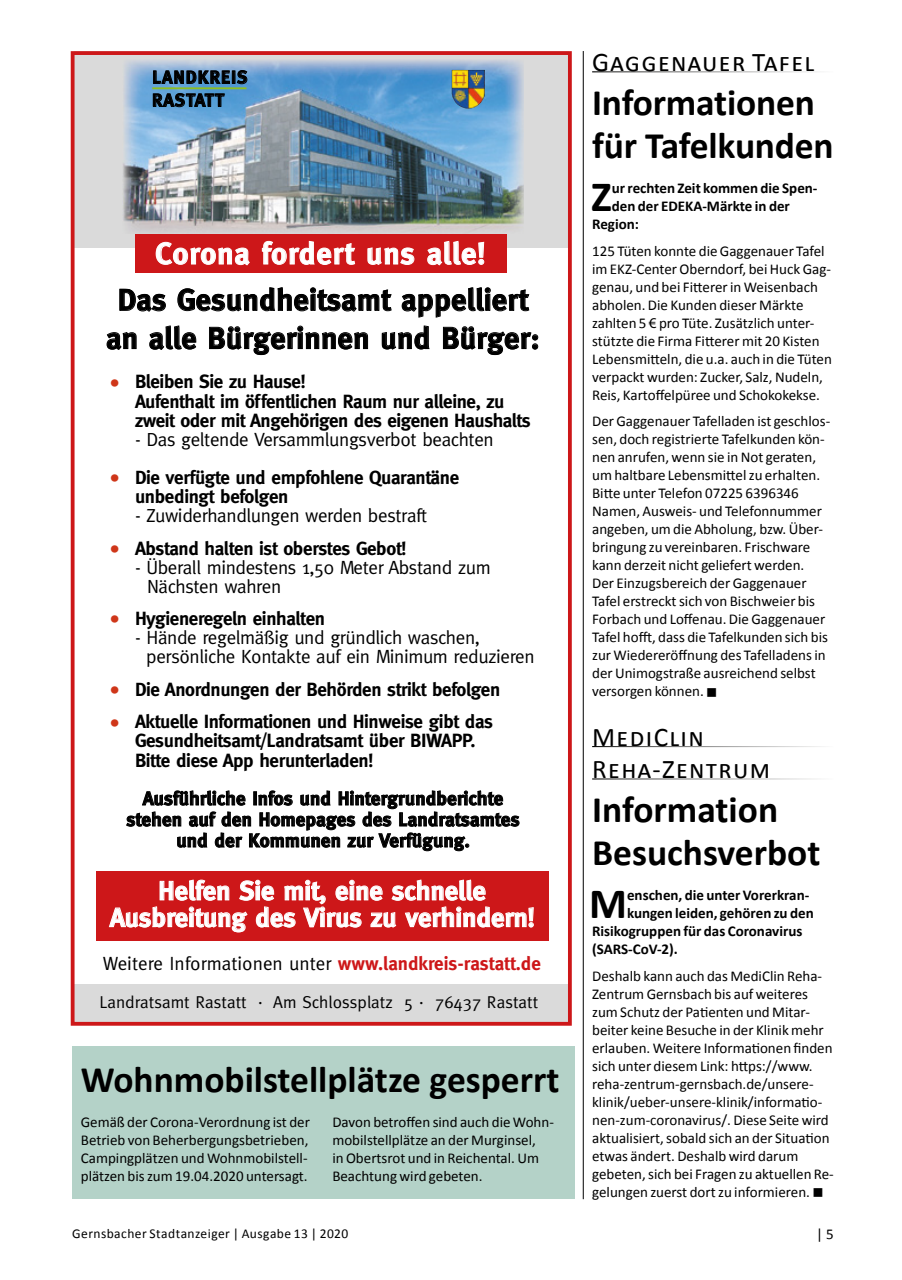
<style>
.page{position:relative;width:902px;height:1280px;background:#fff}
.page>*{position:absolute;margin:0;border:0;box-sizing:border-box;transform-origin:0 0}
.t1{font:700 43.35px "Calibri";color:#000}
.t2{font:700 42px/70.7px "Meta";color:#cf3619;text-align:justify}
.t3{font:700 37.5px/43.5px "Calibri";color:#000}
.t4{font:700 30.6px/38.2px "Meta";letter-spacing:.01em;color:#000;text-align:center}
.t5{font:700 30.6px "Meta";letter-spacing:.03em;color:#fff}
.t6{font:27px/32.4px "Calibri";letter-spacing:.05em;color:#000}
.t7{font:700 26.7px/26.7px "Meta";color:#fff;text-align:center}
.t8{font:700 19.05px/19px "Meta";letter-spacing:-.02em;color:#000}
.t9{font:19.05px/19px "Meta";letter-spacing:-.02em;color:#000}
.t10{font:700 19.05px/21px "Meta";letter-spacing:.01em;color:#000;text-align:center}
.t11{font:19.05px "Meta";color:#000}
.t12{font:700 18px/23px "Meta";letter-spacing:.06em;color:#000}
.t13{font:17.25px "Meta";color:#000}
.t14{font:15px/18px "Calibri";color:#000}
.t15{font:700 15px "Calibri";color:#000}
.t16{font:13.5px "Calibri";letter-spacing:.025em;color:#000}
.s1{font-weight:700;color:#cd1719}
.s2{font-family:"Myriad Pro"}
</style>
<div class="page">
<hr style="left:583px;top:51px;width:1px;height:1148px;background:#000">
<div style="left:72px;top:1046px;width:502px;height:153px;background:#b4d2c8"></div>
<div style="left:75px;top:51px;width:494px;height:197px;background:#dadada"></div>
<div style="left:75px;top:984px;width:494px;height:39px;background:#dadada"></div>
<div style="left:71px;top:51px;width:500px;height:975px;border:4px solid #cd1719"></div>
<svg style="left:119px;top:288px;width:47px;height:24px"></svg>
<svg style="left:177px;top:287px;width:215px;height:25px"></svg>
<svg style="left:401px;top:287px;width:128px;height:31px"></svg>
<svg style="left:106px;top:332px;width:31px;height:18px"></svg>
<svg style="left:149px;top:325px;width:47px;height:25px"></svg>
<svg style="left:209px;top:325px;width:159px;height:30px"></svg>
<svg style="left:381px;top:325px;width:48px;height:25px"></svg>
<svg style="left:442px;top:326px;width:96px;height:29px"></svg>
<div style="left:96px;top:871px;width:452px;height:70px;background:#cd1719"></div>
<svg style="left:109px;top:879px;width:425px;height:54px"></svg>
<img style="left:123px;top:60px;width:400px;height:173px">
<svg style="left:153px;top:70px;width:94px;height:14px"></svg>
<svg style="left:153px;top:93px;width:72px;height:14px"></svg>
<hr style="left:152px;top:87px;width:94px;height:2px;background:#8dbe22">
<img style="left:452px;top:70px;width:33px;height:39px">
<div style="left:135px;top:234px;width:371px;height:39px;background:#cd1719"></div>
<svg style="left:155px;top:242px;width:95px;height:24px"></svg>
<svg style="left:261px;top:241px;width:94px;height:24px"></svg>
<svg style="left:367px;top:247px;width:47px;height:18px"></svg>
<svg style="left:427px;top:241px;width:57px;height:25px"></svg>
<svg style="left:126px;top:790px;width:393px;height:61px"></svg>
<p class="t12" style="left:152px;top:66px;width:97px">LANDKREIS<br>RASTATT</p>
<h3 class="t5" style="left:155px;top:236px;width:331px">Corona fordert uns alle!</h3>
<h3 class="t4" style="left:106px;top:281px;width:435px">Das Gesundheitsamt appelliert an alle Bürgerinnen und Bürger:</h3>
<h2 class="t2" style="left:109px;top:336px;width:13px">.</h2>
<h2 class="t2" style="left:109px;top:431px;width:13px">. . . .</h2>
<h2 class="t2" style="left:109px;top:675px;width:13px">.</h2>
<p class="t8" style="left:135px;top:372px;width:397px">Bleiben Sie zu Hause!<br>Aufenthalt im öffentlichen Raum nur alleine, zu zweit oder mit Angehörigen des eigenen Haushalts</p>
<p class="t9" style="left:135px;top:429px;width:360px">- Das geltende Versammlungsverbot beachten</p>
<p class="t8" style="left:135px;top:468px;width:326px">Die verfügte und empfohlene Quarantäne unbedingt befolgen</p>
<p class="t9" style="left:135px;top:506px;width:294px">- Zuwiderhandlungen werden bestraft</p>
<p class="t8" style="left:135px;top:538px;width:272px">Abstand halten ist oberstes Gebot!</p>
<p class="t9" style="left:147px;top:557px;width:345px;text-indent:-12px">- Überall mindestens 1,50 Meter Abstand zum<br>Nächsten wahren</p>
<p class="t8" style="left:135px;top:609px;width:191px">Hygieneregeln einhalten</p>
<p class="t9" style="left:146px;top:628px;width:390px;text-indent:-11px">- Hände regelmäßig und gründlich waschen, persönliche Kontakte auf ein Minimum reduzieren</p>
<p class="t8" style="left:135px;top:673px;width:367px;line-height:32.4px">Die Anordnungen der Behörden strikt befolgen<br>Aktuelle Informationen und Hinweise gibt das</p>
<p class="t8" style="left:135px;top:731px;width:342px">Gesundheitsamt/Landratsamt über BIWAPP.<br>Bitte diese App herunterladen!</p>
<p class="t10" style="left:126px;top:788px;width:394px">Ausführliche Infos und Hintergrundberichte stehen auf den Homepages des Landratsamtes und der Kommunen zur Verfügung.</p>
<h3 class="t7" style="left:110px;top:877px;width:426px">Helfen Sie mit, eine schnelle<br>Ausbreitung des Virus zu verhindern!</h3>
<p class="t11" style="left:103px;top:952px;width:440px">Weitere Informationen unter <span class="s1">www.landkreis-rastatt.de</span></p>
<p class="t13" style="left:99px;top:992px;width:440px">Landratsamt Rastatt . Am Schlossplatz 5 . 76437 Rastatt</p>
<h3 class="t3" style="left:81px;top:1058px;width:480px">Wohnmobilstellplätze gesperrt</h3>
<p class="t14" style="left:81px;top:1113px;width:230px">Gemäß der Corona-Verordnung ist der Betrieb von Beherbergungsbetrieben, Campingplätzen und Wohnmobilstell&shy;plätzen bis zum 19.04.2020 untersagt.</p>
<p class="t14" style="left:332px;top:1113px;width:223px">Davon betroffen sind auch die Wohn&shy;mobilstellplätze an der Murginsel,<br>in Obertsrot und in Reichental. Um<br>Beachtung wird gebeten.</p>
<h3 class="t6" style="left:592px;top:46px;width:223px">Gaggenauer Tafel</h3>
<h3 class="t3" style="left:592px;top:81px;width:243px">Informationen für Tafelkunden</h3>
<h1 class="t1" style="left:591px;top:169px;width:22px">Z</h1>
<p class="t15" style="left:611px;top:179px;width:207px">ur rechten Zeit kommen die Spen-</p>
<p class="t15" style="left:611px;top:197px;width:180px">den der EDEKA-Märkte in der</p>
<p class="t15" style="left:592px;top:215px;width:48px">Region:</p>
<p class="t14" style="left:592px;top:242px;width:241px">125 Tüten konnte die Gaggenauer Tafel im EKZ-Center Oberndorf, bei Huck Gag&shy;genau, und bei Fitterer in Weisenbach abholen. Die Kunden dieser Märkte zahlten 5 <span class="s2">€</span> pro Tüte. Zusätzlich unter&shy;stützte die Firma Fitterer mit 20 Kisten Lebensmitteln, die u.a. auch in die Tüten verpackt wurden: Zucker, Salz, Nudeln, Reis, Kartoffelpüree und Schokokekse.</p>
<p class="t14" style="left:592px;top:412px;width:239px">Der Gaggenauer Tafelladen ist geschlos&shy;sen, doch registrierte Tafelkunden kön&shy;nen anrufen, wenn sie in Not geraten, um haltbare Lebensmittel zu erhalten.<br>Bitte unter Telefon 07225 6396346<br>Namen, Ausweis- und Telefonnummer angeben, um die Abholung, bzw. Über&shy;bringung zu vereinbaren. Frischware kann derzeit nicht geliefert werden.<br>Der Einzugsbereich der Gaggenauer Tafel erstreckt sich von Bischweier bis Forbach und Loffenau. Die Gaggenauer Tafel hofft, dass die Tafelkunden sich bis zur Wiedereröffnung des Tafelladens in der Unimogstraße ausreichend selbst versorgen können. ■</p>
<h3 class="t6" style="left:592px;top:721px;width:180px">MediClin<br>Reha-Zentrum</h3>
<h3 class="t3" style="left:592px;top:788px;width:230px">Information<br>Besuchsverbot</h3>
<h1 class="t1" style="left:589px;top:876px;width:39px">M</h1>
<p class="t15" style="left:627px;top:886px;width:184px">enschen, die unter Vorerkran-</p>
<p class="t15" style="left:627px;top:904px;width:188px">kungen leiden, gehören zu den</p>
<p class="t15" style="left:592px;top:922px;width:212px">Risikogruppen für das Coronavirus</p>
<p class="t15" style="left:592px;top:940px;width:87px">(SARS-CoV-2).</p>
<p class="t14" style="left:592px;top:967px;width:243px">Deshalb kann auch das MediClin Reha-Zentrum Gernsbach bis auf weiteres zum Schutz der Patienten und Mitar&shy;beiter keine Besuche in der Klinik mehr erlauben. Weitere Informationen finden sich unter diesem Link: https://www. reha-zentrum-gernsbach.de/unsere&shy;klinik/ueber-unsere-klinik/informatio&shy;nen-zum-coronavirus/. Diese Seite wird aktualisiert, sobald sich an der Situation etwas ändert. Deshalb wird darum gebeten, sich bei Fragen zu aktuellen Re&shy;gelungen zuerst dort zu informieren. ■</p>
<p class="t16" style="left:72px;top:1225px;width:277px">Gernsbacher Stadtanzeiger | Ausgabe 13 | 2020</p>
<p class="t14" style="left:816px;top:1225px;width:19px">| 5</p>
</div>
